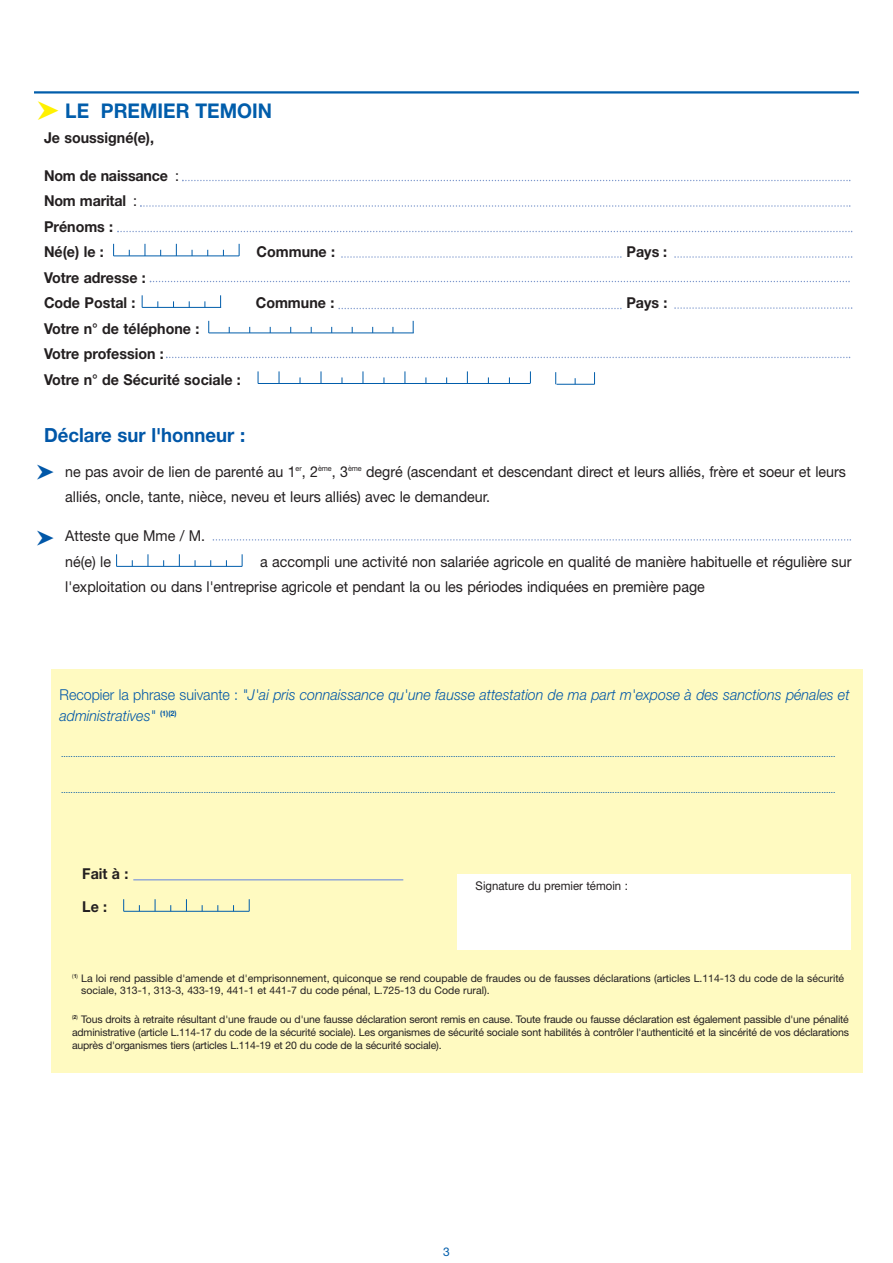
<style>
.page{position:relative;width:893px;height:1263px;background:#fff}
.page>*{position:absolute;margin:0;border:0;box-sizing:border-box;transform-origin:0 0}
.t1{font:37.5px "Fleches Left Right";color:#fff101}
.t2{font:30px "Fleches Left Right";color:#0157a8}
.t3{font:700 20.25px "Helvetica Neue";color:#015dab;scale:.95 1}
.t4{font:700 19.5px "Helvetica Neue";color:#0157a8;scale:.95 1}
.t5{font:15px/25.5px "Helvetica Neue";color:#231f20;scale:.95 1}
.t6{font:700 15px/25.5px "Helvetica Neue";color:#231f20;scale:.95 1}
.t7{font:italic 300 15px/21px "Helvetica Neue";color:#0157a8;scale:.95 1}
.t8{font:12px "Helvetica Neue";color:#231f20;scale:.95 1}
.t9{font:12px "Helvetica Neue";color:#015dab}
.t10{font:10.5px/12.8px "Helvetica Neue";color:#231f20;text-align:justify}
.t11{font:9px "Helvetica Neue";color:#0157a8;scale:.95 1}
.s1{font-weight:400}
.s2{font-style:normal}
</style>
<div class="page">
<div style="left:51px;top:669px;width:811px;height:404px;background:#fffac1"></div>
<div style="left:457px;top:874px;width:393px;height:75px;background:#fff"></div>
<hr style="left:124px;top:911px;width:125px;height:1px;background:#015dab">
<svg style="left:123px;top:899px;width:1px;height:12px"></svg>
<svg style="left:155px;top:899px;width:1px;height:12px"></svg>
<svg style="left:186px;top:899px;width:1px;height:12px"></svg>
<svg style="left:249px;top:899px;width:1px;height:12px"></svg>
<hr style="left:133px;top:879px;width:270px;height:1px;background:#95aad6">
<hr style="left:142px;top:307px;width:79px;height:1px;background:#015dab">
<svg style="left:142px;top:295px;width:1px;height:12px"></svg>
<svg style="left:220px;top:295px;width:1px;height:12px"></svg>
<hr style="left:258px;top:383px;width:272px;height:1px;background:#015dab">
<svg style="left:258px;top:371px;width:1px;height:12px"></svg>
<svg style="left:279px;top:371px;width:1px;height:12px"></svg>
<svg style="left:321px;top:371px;width:1px;height:12px"></svg>
<svg style="left:363px;top:371px;width:1px;height:12px"></svg>
<svg style="left:405px;top:371px;width:1px;height:12px"></svg>
<svg style="left:467px;top:371px;width:1px;height:12px"></svg>
<svg style="left:530px;top:371px;width:1px;height:12px"></svg>
<hr style="left:556px;top:384px;width:38px;height:1px;background:#015dab">
<svg style="left:555px;top:372px;width:1px;height:12px"></svg>
<svg style="left:594px;top:372px;width:1px;height:12px"></svg>
<hr style="left:209px;top:333px;width:205px;height:1px;background:#015dab">
<svg style="left:208px;top:321px;width:1px;height:12px"></svg>
<svg style="left:413px;top:321px;width:1px;height:12px"></svg>
<hr style="left:114px;top:255px;width:125px;height:1px;background:#015dab">
<svg style="left:113px;top:244px;width:1px;height:12px"></svg>
<svg style="left:145px;top:244px;width:1px;height:12px"></svg>
<svg style="left:176px;top:244px;width:1px;height:12px"></svg>
<svg style="left:239px;top:244px;width:1px;height:12px"></svg>
<hr style="left:117px;top:566px;width:125px;height:1px;background:#015dab">
<svg style="left:116px;top:554px;width:1px;height:12px"></svg>
<svg style="left:148px;top:554px;width:1px;height:12px"></svg>
<svg style="left:179px;top:554px;width:1px;height:12px"></svg>
<svg style="left:242px;top:554px;width:1px;height:12px"></svg>
<hr style="left:34px;top:91px;width:825px;height:3px;background:#015dab">
<svg style="left:150px;top:281px;width:700px;height:1px"></svg>
<svg style="left:338px;top:308px;width:284px;height:1px"></svg>
<svg style="left:166px;top:357px;width:684px;height:1px"></svg>
<svg style="left:213px;top:539px;width:638px;height:2px"></svg>
<svg style="left:182px;top:180px;width:668px;height:1px"></svg>
<svg style="left:140px;top:205px;width:708px;height:2px"></svg>
<svg style="left:117px;top:231px;width:733px;height:1px"></svg>
<svg style="left:674px;top:256px;width:178px;height:2px"></svg>
<svg style="left:674px;top:307px;width:178px;height:2px"></svg>
<svg style="left:341px;top:256px;width:281px;height:2px"></svg>
<h1 class="t1" style="left:34px;top:83px;width:26px">z</h1>
<h3 class="t3" style="left:65px;top:103px;width:219px">LE PREMIER TEMOIN</h3>
<h3 class="t6" style="left:44px;top:126px;width:117px">Je soussigné(e),</h3>
<h3 class="t6" style="left:44px;top:164px;width:144px">Nom de naissance <span class="s1">:<br></span>Nom marital <span class="s1">:<br></span>Prénoms :<br>Né(e) le :</h3>
<h3 class="t6" style="left:44px;top:266px;width:109px">Votre adresse :<br>Code Postal :</h3>
<h3 class="t6" style="left:44px;top:317px;width:209px">Votre n° de téléphone :<br>Votre profession :<br>Votre n° de Sécurité sociale :</h3>
<h3 class="t6" style="left:257px;top:240px;width:84px">Commune :</h3>
<h3 class="t6" style="left:627px;top:240px;width:44px">Pays :</h3>
<h3 class="t6" style="left:256px;top:291px;width:84px">Commune :</h3>
<h3 class="t6" style="left:626px;top:291px;width:45px">Pays :</h3>
<h3 class="t4" style="left:44px;top:428px;width:213px">Déclare sur l'honneur :</h3>
<h3 class="t5" style="left:65px;top:460px;width:823px">ne pas avoir de lien de parenté au 1<sup>er</sup>, 2<sup>ème</sup>, 3<sup>ème</sup> degré (ascendant et descendant direct et leurs alliés, frère et soeur et leurs alliés, oncle, tante, nièce, neveu et leurs alliés) avec le demandeur.</h3>
<h3 class="t5" style="left:65px;top:524px;width:149px">Atteste que Mme / M. né(e) le</h3>
<h2 class="t2" style="left:34px;top:450px;width:21px">z</h2>
<h2 class="t2" style="left:34px;top:516px;width:21px">z</h2>
<h3 class="t5" style="left:65px;top:550px;width:829px;text-indent:195px">a accompli une activité non salariée agricole en qualité de manière habituelle et régulière sur l'exploitation ou dans l'entreprise agricole et pendant la ou les périodes indiquées en première page</h3>
<h3 class="t7" style="left:60px;top:686px;width:833px"><span class="s2">Recopier la phrase suivante :</span> "J'ai pris connaissance qu'une fausse attestation de ma part m'expose à des sanctions pénales et administratives" <sup>(1)(2)</sup></h3>
<p class="t11" style="left:61px;top:751px;width:817px">......................................................................................................................................................................................................................................................................................................................................</p>
<p class="t11" style="left:61px;top:787px;width:817px">......................................................................................................................................................................................................................................................................................................................................</p>
<h3 class="t6" style="left:82px;top:862px;width:50px">Fait à :</h3>
<h3 class="t6" style="left:82px;top:896px;width:28px">Le :</h3>
<h3 class="t8" style="left:476px;top:881px;width:162px">Signature du premier témoin :</h3>
<p class="t10" style="left:81px;top:973px;width:764px;line-height:12px;text-indent:-9px"><sup>(</sup><sup>1</sup><sup>)</sup> La loi rend passible d'amende et d'emprisonnement, quiconque se rend coupable de fraudes ou de fausses déclarations (articles L.114-13 du code de la sécurité sociale, 313-1, 313-3, 433-19, 441-1 et 441-7 du code pénal, L.725-13 du Code rural).</p>
<p class="t10" style="left:72px;top:1014px;width:778px"><sup>(</sup><sup>2</sup><sup>)</sup> Tous droits à retraite résultant d'une fraude ou d'une fausse déclaration seront remis en cause. Toute fraude ou fausse déclaration est également passible d'une pénalité administrative (article L.114-17 du code de la sécurité sociale). Les organismes de sécurité sociale sont habilités à contrôler l'authenticité et la sincérité de vos déclarations auprès d'organismes tiers (articles L.114-19 et 20 du code de la sécurité sociale).</p>
<h3 class="t9" style="left:443px;top:1247px;width:8px">3</h3>
</div>
